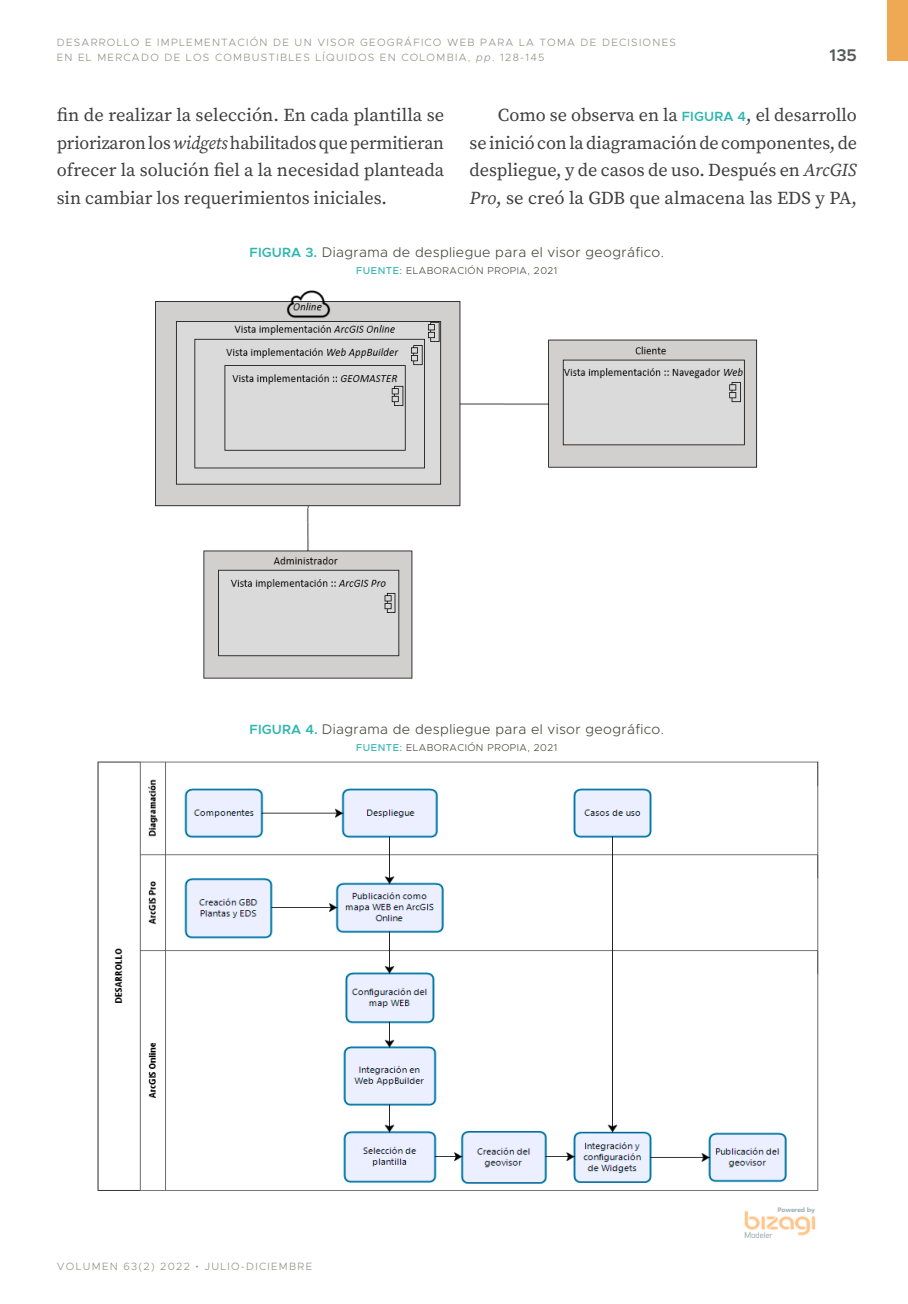
<style>
.page{position:relative;width:908px;height:1304px;background:#fff}
.page>*{position:absolute;margin:0;border:0;box-sizing:border-box;transform-origin:0 0}
.t1{font:18.2px/27.6px "Source Serif Pro";color:#3e3e3f;text-align:justify}
.t2{font:600 17px "Metropolis";color:#57585a}
.t3{font:300 14px "Metropolis";letter-spacing:.025em;color:#474841}
.t4{font:300 10.6px/14.6px "Metropolis";letter-spacing:.12em;color:#929086}
.t5{font:300 10px "Metropolis";letter-spacing:.05em;color:#474841}
.s1{font-style:italic}
.s2{font-family:"Metropolis";font-weight:600;font-size:13.4px;color:#2fb6b0}
.s3{font-weight:600;font-size:13.4px;color:#2fb6b0}
.s4{font-weight:500;color:#2fb6b0}
.s5{font-family:"Source Serif Pro"}
</style>
<div class="page">
<div style="left:886px;top:0;width:21px;height:61px;background:#efa954"></div>
<img style="left:97px;top:761px;width:722px;height:477px">
<img style="left:203px;top:508px;width:210px;height:171px">
<img style="left:155px;top:290px;width:603px;height:218px">
<p class="t4" style="left:57px;top:35px;width:620px">DESARROLLO E IMPLEMENTACIÓN DE UN VISOR GEOGRÁFICO WEB PARA LA TOMA DE DECISIONES<br>EN EL MERCADO DE LOS COMBUSTIBLES LÍQUIDOS EN COLOMBIA, <span class="s1">pp</span>. 128-145</p>
<p class="t2" style="left:829px;top:44px;width:29px">135</p>
<p class="t1" style="left:57px;top:101px;width:389px">fin de realizar la selección. En cada plantilla se priorizaron los <span class="s1">widgets</span> habilitados que permitieran ofrecer la solución fiel a la necesidad planteada sin cambiar los requerimientos iniciales.</p>
<p class="t1" style="left:469px;top:101px;width:389px;text-indent:28px">Como se observa en la <span class="s2">FIGURA 4</span>, el desarrollo se inició con la diagramación de componentes, de despliegue, y de casos de uso. Después en <span class="s1">ArcGIS Pro</span>, se creó la GDB que almacena las EDS y PA,</p>
<p class="t3" style="left:249px;top:244px;width:416px"><span class="s3">FIGURA 3.</span> Diagrama de despliegue para el visor geográfico.</p>
<p class="t5" style="left:356px;top:265px;width:202px"><span class="s4">FUENTE:</span> ELABORACIÓN PROPIA, 2021</p>
<p class="t3" style="left:249px;top:720px;width:416px"><span class="s3">FIGURA 4.</span> Diagrama de despliegue para el visor geográfico.</p>
<p class="t5" style="left:356px;top:741px;width:202px"><span class="s4">FUENTE:</span> ELABORACIÓN PROPIA, 2021</p>
<p class="t4" style="left:57px;top:1259px;width:257px">VOLUMEN 63(2) 2022 <span class="s5">•</span> JULIO-DICIEMBRE</p>
</div>
